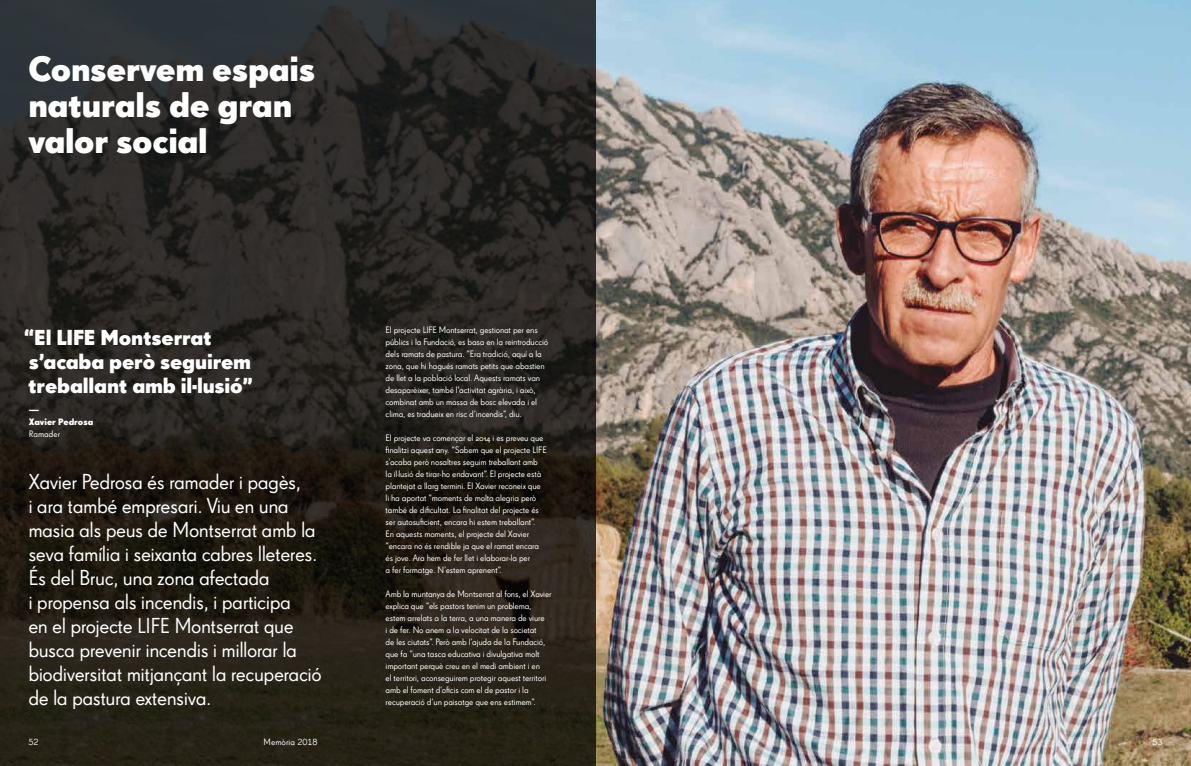
<style>
.page{position:relative;width:1191px;height:766px;background:#fff}
.page>*{position:absolute;margin:0;border:0;box-sizing:border-box;transform-origin:0 0}
.t1{font:700 34px/36px "Super Grotesk Pro";letter-spacing:-.01em;color:#fff}
.t2{font:21px/24px "Super Grotesk Pro";letter-spacing:-.025em;color:#fff}
.t3{font:700 21px/24px "Super Grotesk Pro";letter-spacing:-.01em;color:#fff}
.t4{font:9px/12px "Super Grotesk Pro";letter-spacing:-.02em;color:#fff}
.t5{font:9px "Super Grotesk Pro";color:#fff}
.t6{font:700 9px/12px "Super Grotesk Pro";color:#fff}
</style>
<div class="page">
<img style="left:595px;top:0;width:596px;height:765px">
<svg style="left:0;top:0;width:595px;height:765px;background:#26231e"></svg>
<h1 class="t1" style="left:28px;top:50px;width:288px">Conservem espais naturals de gran valor social</h1>
<h2 class="t3" style="left:23px;top:325px;width:232px">“El LIFE Montserrat s’acaba però seguirem treballant amb il·lusió”</h2>
<p class="t6" style="left:29px;top:403px;width:66px">—<br>Xavier Pedrosa</p>
<p class="t5" style="left:29px;top:428px;width:33px">Ramader</p>
<p class="t2" style="left:28px;top:469px;width:295px">Xavier Pedrosa és ramader i pagès,<br>i ara també empresari. Viu en una masia als peus de Montserrat amb la seva família i seixanta cabres lleteres.<br>És del Bruc, una zona afectada<br>i propensa als incendis, i participa<br>en el projecte LIFE Montserrat que busca prevenir incendis i millorar la biodiversitat mitjançant la recuperació de la pastura extensiva.</p>
<p class="t4" style="left:386px;top:324px;width:164px">El projecte LIFE Montserrat, gestionat per ens públics i la Fundació, es basa en la reintroducció dels ramats de pastura. “Era tradició, aquí a la zona, que hi hagués ramats petits que abastien de llet a la població local. Aquests ramats van desaparèixer, també l’activitat agrària, i això, combinat amb un massa de bosc elevada i el clima, es tradueix en risc d’incendis”, diu.</p>
<p class="t4" style="left:386px;top:432px;width:163px">El projecte va començar el 2014 i es preveu que finalitzi aquest any. “Sabem que el projecte LIFE s'acaba però nosaltres seguim treballant amb<br>la il·lusió de tirar-ho endavant”. El projecte està plantejat a llarg termini. El Xavier reconeix que<br>li ha aportat “moments de molta alegria però també de dificultat. La finalitat del projecte és ser autosuficient, encara hi estem treballant”.<br>En aquests moments, el projecte del Xavier “encara no és rendible ja que el ramat encara és jove. Ara hem de fer llet i elaborar-la per<br>a fer formatge. N’estem aprenent”.</p>
<p class="t4" style="left:386px;top:588px;width:167px">Amb la muntanya de Montserrat al fons, el Xavier explica que “els pastors tenim un problema, estem arrelats a la terra, a una manera de viure<br>i de fer. No anem a la velocitat de la societat<br>de les ciutats”. Però amb l’ajuda de la Fundació, que fa “una tasca educativa i divulgativa molt important perquè creu en el medi ambient i en<br>el territori, aconseguirem protegir aquest territori amb el foment d’oficis com el de pastor i la recuperació d’un paisatge que ens estimem”.</p>
<p class="t4" style="left:28px;top:735px;width:12px">52</p>
<p class="t5" style="left:264px;top:736px;width:56px">Memòria 2018</p>
<p class="t4" style="left:1152px;top:735px;width:12px">53</p>
</div>
